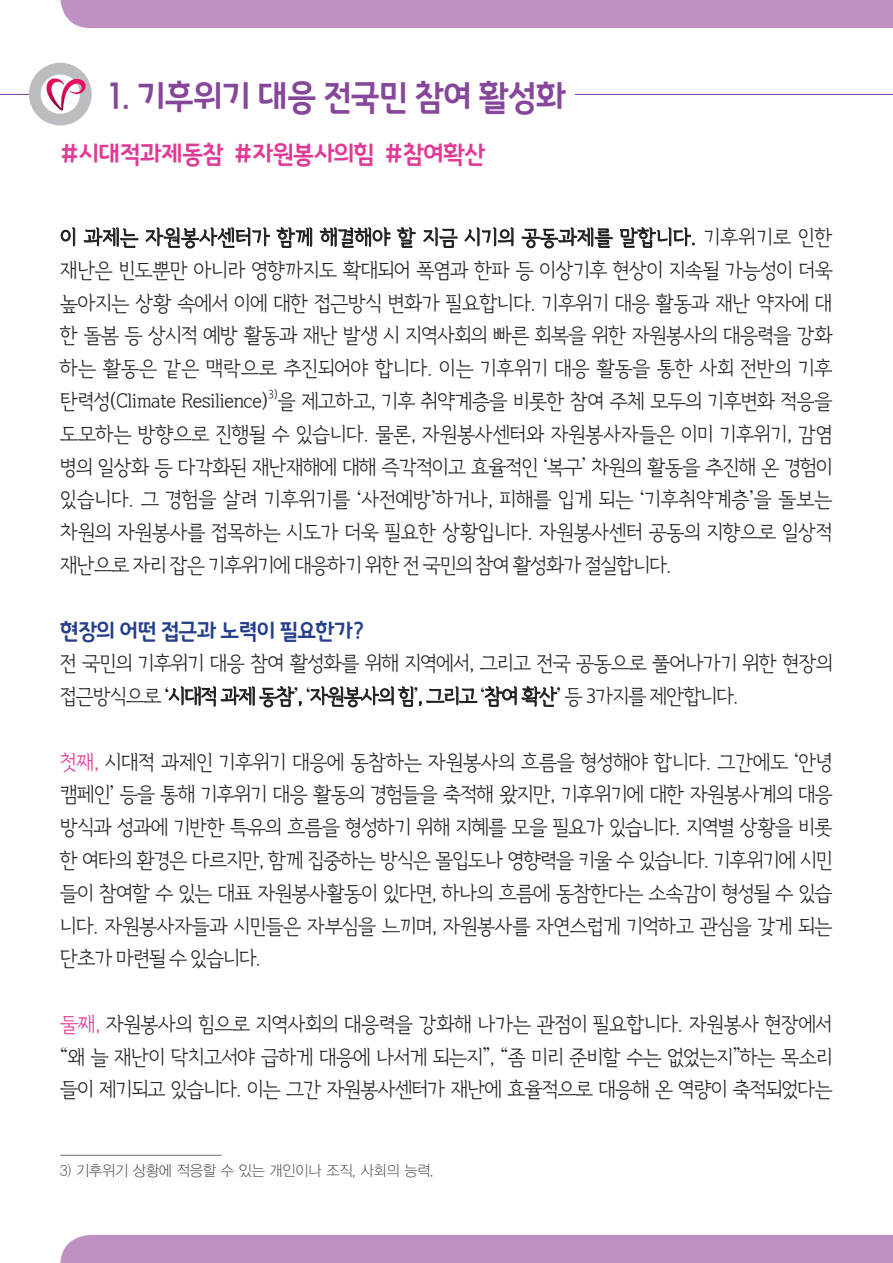
<style>
.page{position:relative;width:893px;height:1263px;background:#fff}
.page>*{position:absolute;margin:0;border:0;box-sizing:border-box;transform-origin:0 0}
.t1{font:36.15px "KV Hi OTF Bold";letter-spacing:-.025em;color:#86469b;scale:.94 1}
.t2{font:25.5px "KV Hi OTF Bold";letter-spacing:-.03em;color:#e13996;scale:.96 1}
.t3{font:22.95px "KV Hi OTF Bold";letter-spacing:-.03em;color:#253f8e;scale:.96 1}
.t4{font:20.85px/32.7px "KV Hi Mjo OTF Regular";letter-spacing:-.025em;color:#231f20;text-align:justify;scale:.95 1}
.t5{font:14.85px "YDVYGO Std 11";letter-spacing:-.01em;color:#3e3e3f;scale:.96 1}
.t6{font:12.15px "KV Hi Mjo OTF Regular";color:#231f20;scale:.95 1}
.s1{font-family:"YDVY Mj O Std 12"}
.s2{font-family:"YDVY Mj O Std 14"}
.s3{color:#e13996}
</style>
<div class="page">
<div style="left:60px;top:0;width:833px;height:28px;background:#bf91c2"></div>
<div style="left:60px;top:1235px;width:833px;height:28px;background:#bf91c2"></div>
<svg style="left:60px;top:227px;width:16px;height:19px"></svg>
<svg style="left:84px;top:227px;width:55px;height:21px"></svg>
<svg style="left:145px;top:227px;width:125px;height:22px"></svg>
<svg style="left:277px;top:227px;width:36px;height:21px"></svg>
<svg style="left:320px;top:227px;width:71px;height:21px"></svg>
<svg style="left:397px;top:227px;width:19px;height:21px"></svg>
<svg style="left:423px;top:227px;width:35px;height:21px"></svg>
<svg style="left:464px;top:227px;width:50px;height:20px"></svg>
<svg style="left:522px;top:227px;width:91px;height:22px"></svg>
<svg style="left:619px;top:227px;width:76px;height:21px"></svg>
<svg style="left:168px;top:686px;width:134px;height:22px"></svg>
<svg style="left:310px;top:686px;width:168px;height:22px"></svg>
<svg style="left:484px;top:686px;width:74px;height:21px"></svg>
<hr style="left:60px;top:1155px;width:162px;height:1px;background:#6c6d70">
<hr style="left:0;top:94px;width:64px;height:1px;background:#86469b">
<hr style="left:575px;top:94px;width:318px;height:1px;background:#86469b">
<div style="left:29px;top:63px;width:63px;height:63px;background:#bcbdc0;border-radius:50%"></div>
<div style="left:41px;top:75px;width:39px;height:39px;background:#fff;border-radius:50%"></div>
<svg style="left:46px;top:78px;width:40px;height:33px"></svg>
<h1 class="t1" style="left:109px;top:79px;width:488px">1. 기후위기 대응 전국민 참여 활성화</h1>
<p class="t2" style="left:60px;top:141px;width:444px">#시대적과제동참 #자원봉사의힘 #참여확산</p>
<p class="t4" style="left:60px;top:221px;width:815px">이 과제는 자원봉사센터가 함께 해결해야 할 지금 시기의 공동과제를 말합니다. 기후위기로 인한 재난은 빈도뿐만 아니라 영향까지도 확대되어 폭염과 한파 등 이상기후 현상이 지속될 가능성이 더욱 높아지는 상황 속에서 이에 대한 접근방식 변화가 필요합니다. 기후위기 대응 활동과 재난 약자에 대 한 돌봄 등 상시적 예방 활동과 재난 발생 시 지역사회의 빠른 회복을 위한 자원봉사의 대응력을 강화 하는 활동은 같은 맥락으로 추진되어야 합니다. 이는 기후위기 대응 활동을 통한 사회 전반의 기후 탄력성(Climate Resilience) 을 제고하고, 기후 취약계층을 비롯한 참여 주체 모두의 기후변화 적응을</p>
<p class="t6" style="left:268px;top:388px;width:12px">3)</p>
<p class="t4" style="left:60px;top:418px;width:814px">도모하는 방향으로 진행될 수 있습니다. 물론, 자원봉사센터와 자원봉사자들은 이미 기후위기, 감염 병의 일상화 등 다각화된 재난재해에 대해 즉각적이고 효율적인 <span class="s1">‘</span>복구<span class="s1">’</span> 차원의 활동을 추진해 온 경험이 있습니다. 그 경험을 살려 기후위기를 <span class="s1">‘</span>사전예방<span class="s1">’</span>하거나, 피해를 입게 되는 <span class="s1">‘</span>기후취약계층<span class="s1">’</span>을 돌보는 차원의 자원봉사를 접목하는 시도가 더욱 필요한 상황입니다. 자원봉사센터 공동의 지향으로 일상적 재난으로 자리 잡은 기후위기에 대응하기 위한 전 국민의 참여 활성화가 절실합니다.</p>
<p class="t3" style="left:60px;top:620px;width:319px">현장의 어떤 접근과 노력이 필요한가?</p>
<p class="t4" style="left:60px;top:647px;width:815px">전 국민의 기후위기 대응 참여 활성화를 위해 지역에서, 그리고 전국 공동으로 풀어나가기 위한 현장의 접근방식으로 <span class="s2">‘</span>시대적 과제 동참<span class="s2">’</span>, <span class="s2">‘</span>자원봉사의 힘<span class="s2">’</span>, 그리고 <span class="s2">‘</span>참여 확산<span class="s2">’</span> 등 3가지를 제안합니다.</p>
<p class="t4" style="left:60px;top:746px;width:815px"><span class="s3">첫째,</span> 시대적 과제인 기후위기 대응에 동참하는 자원봉사의 흐름을 형성해야 합니다. 그간에도 <span class="s1">‘</span>안녕 캠페인<span class="s1">’</span> 등을 통해 기후위기 대응 활동의 경험들을 축적해 왔지만, 기후위기에 대한 자원봉사계의 대응 방식과 성과에 기반한 특유의 흐름을 형성하기 위해 지혜를 모을 필요가 있습니다. 지역별 상황을 비롯 한 여타의 환경은 다르지만, 함께 집중하는 방식은 몰입도나 영향력을 키울 수 있습니다. 기후위기에 시민 들이 참여할 수 있는 대표 자원봉사활동이 있다면, 하나의 흐름에 동참한다는 소속감이 형성될 수 있습 니다. 자원봉사자들과 시민들은 자부심을 느끼며, 자원봉사를 자연스럽게 기억하고 관심을 갖게 되는 단초가 마련될 수 있습니다.</p>
<p class="t4" style="left:60px;top:1008px;width:815px"><span class="s3">둘째,</span> 자원봉사의 힘으로 지역사회의 대응력을 강화해 나가는 관점이 필요합니다. 자원봉사 현장에서 <span class="s1">“</span>왜 늘 재난이 닥치고서야 급하게 대응에 나서게 되는지<span class="s1">”</span>, <span class="s1">“</span>좀 미리 준비할 수는 없었는지<span class="s1">”</span>하는 목소리 들이 제기되고 있습니다. 이는 그간 자원봉사센터가 재난에 효율적으로 대응해 온 역량이 축적되었다는</p>
<p class="t5" style="left:60px;top:1163px;width:390px">3) 기후위기 상황에 적응할 수 있는 개인이나 조직, 사회의 능력.</p>
</div>
